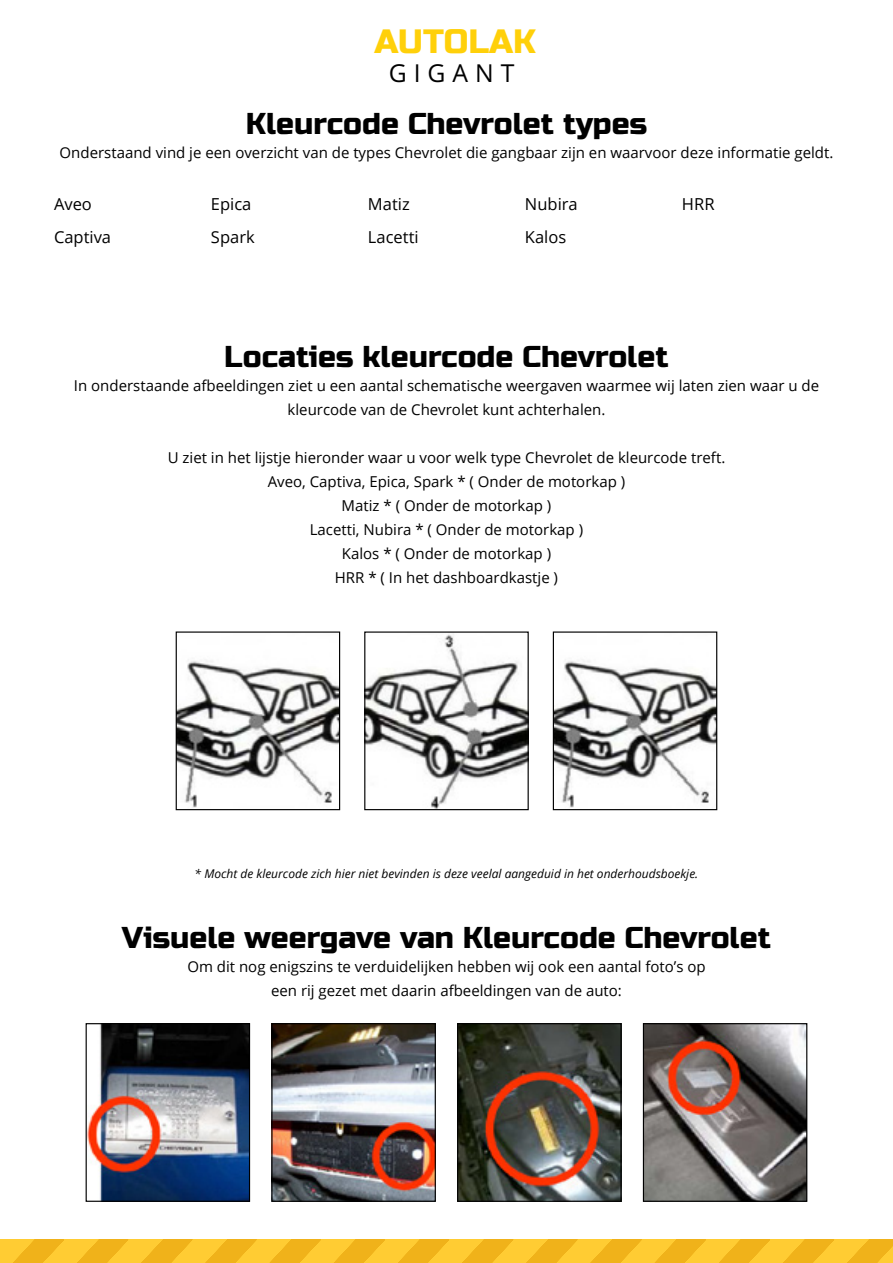
<style>
.page{position:relative;width:893px;height:1263px;background:#fff}
.page>*{position:absolute;margin:0;border:0;box-sizing:border-box;transform-origin:0 0}
.t1{font:33.75px "Russo One";color:#ffd00a}
.t2{font:30px "Russo One";color:#000}
.t3{font:24.75px "Open Sans";letter-spacing:.28em;color:#000}
.t4{font:16.5px/33px "Open Sans";color:#000}
.t5{font:15px/24px "Open Sans";color:#000;text-align:center}
.t6{font:italic 12px "Open Sans";color:#000}
</style>
<div class="page">
<img style="left:366px;top:634px;width:161px;height:174px">
<div style="left:364px;top:631px;width:165px;height:179px;border:1px solid #000"></div>
<img style="left:178px;top:660px;width:160px;height:148px">
<div style="left:176px;top:631px;width:164px;height:179px;border:1px solid #000"></div>
<img style="left:555px;top:660px;width:160px;height:148px">
<div style="left:553px;top:631px;width:164px;height:179px;border:1px solid #000"></div>
<img style="left:88px;top:1025px;width:160px;height:175px">
<div style="left:86px;top:1023px;width:164px;height:179px;border:1px solid #000"></div>
<img style="left:459px;top:1025px;width:161px;height:175px">
<div style="left:457px;top:1023px;width:165px;height:179px;border:1px solid #000"></div>
<img style="left:273px;top:1025px;width:161px;height:175px">
<div style="left:271px;top:1023px;width:165px;height:179px;border:1px solid #000"></div>
<img style="left:645px;top:1025px;width:160px;height:175px">
<div style="left:643px;top:1023px;width:164px;height:179px;border:1px solid #000"></div>
<svg style="left:0;top:1239px;width:892px;height:24px;background:#f7bf27"></svg>
<h1 class="t1" style="left:374px;top:21px;width:163px">AUTOLAK</h1>
<h3 class="t3" style="left:389px;top:59px;width:127px">GIGANT</h3>
<h2 class="t2" style="left:246px;top:113px;width:403px">Kleurcode Chevrolet types</h2>
<p class="t5" style="left:60px;top:143px;width:775px">Onderstaand vind je een overzicht van de types Chevrolet die gangbaar zijn en waarvoor deze informatie geldt.</p>
<p class="t4" style="left:54px;top:190px;width:59px">Aveo<br>Captiva</p>
<p class="t4" style="left:211px;top:190px;width:45px">Epica<br>Spark</p>
<p class="t4" style="left:368px;top:190px;width:52px">Matiz<br>Lacetti</p>
<p class="t4" style="left:525px;top:190px;width:54px">Nubira<br>Kalos</p>
<p class="t4" style="left:682px;top:190px;width:34px">HRR</p>
<h2 class="t2" style="left:224px;top:346px;width:446px">Locaties kleurcode Chevrolet</h2>
<p class="t5" style="left:74px;top:375px;width:747px">In onderstaande afbeeldingen ziet u een aantal schematische weergaven waarmee wij laten zien waar u de kleurcode van de Chevrolet kunt achterhalen.</p>
<p class="t5" style="left:168px;top:447px;width:559px">U ziet in het lijstje hieronder waar u voor welk type Chevrolet de kleurcode treft.<br>Aveo, Captiva, Epica, Spark * ( Onder de motorkap )<br>Matiz * ( Onder de motorkap )<br>Lacetti, Nubira * ( Onder de motorkap )<br>Kalos * ( Onder de motorkap )<br>HRR * ( In het dashboardkastje )</p>
<p class="t6" style="left:195px;top:869px;width:505px">* Mocht de kleurcode zich hier niet bevinden is deze veelal aangeduid in het onderhoudsboekje.</p>
<h2 class="t2" style="left:122px;top:927px;width:651px">Visuele weergave van Kleurcode Chevrolet</h2>
<p class="t5" style="left:187px;top:956px;width:520px">Om dit nog enigszins te verduidelijken hebben wij ook een aantal foto’s op een rij gezet met daarin afbeeldingen van de auto:</p>
</div>
